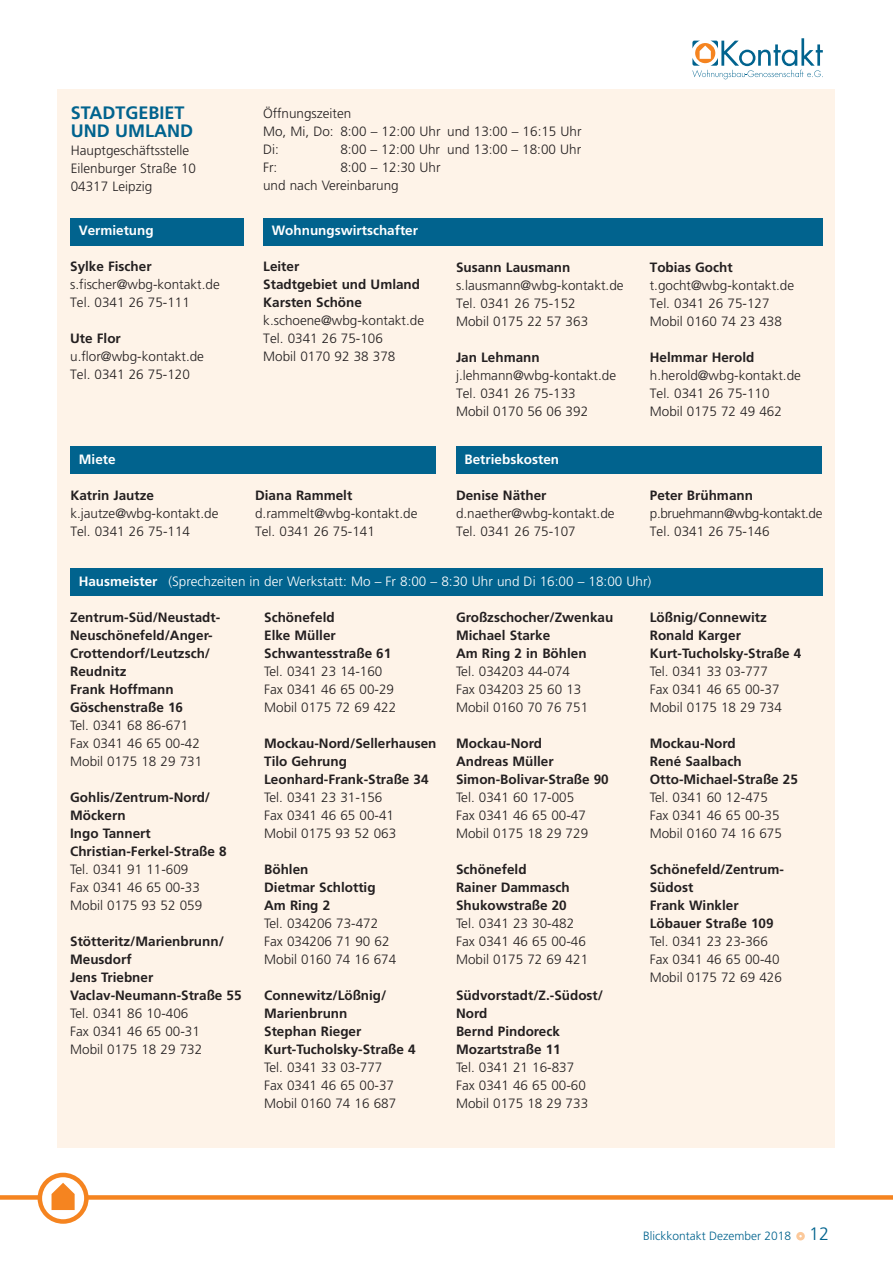
<style>
.page{position:relative;width:893px;height:1263px;background:#fff}
.page>*{position:absolute;margin:0;border:0;box-sizing:border-box;transform-origin:0 0}
.t1{font:700 18px/18px "Frutiger";color:#01638e}
.t2{font:300 13.5px/18px "Frutiger";color:#231f20}
.t3{font:700 13.5px/18px "Frutiger";color:#231f20}
.t4{font:300 13.5px "Frutiger";color:#fff}
.t5{font:700 13.5px "Frutiger";color:#fff}
.t6{font:300 13.5px/18px "Frutiger";letter-spacing:-.025em;color:#231f20}
.t7{font:300 12px "Frutiger";color:#01638e}
.s1{font-size:18px}
</style>
<div class="page">
<svg style="left:0;top:1195px;width:893px;height:46px"></svg>
<div style="left:796px;top:1232px;width:9px;height:8px;border:3px solid #fcc99b;border-radius:50%"></div>
<svg style="left:40px;top:1172px;width:51px;height:69px"></svg>
<div style="left:57px;top:89px;width:777px;height:1059px;background:#fef3e8"></div>
<div style="left:70px;top:218px;width:174px;height:28px;background:#01638e"></div>
<div style="left:264px;top:218px;width:559px;height:28px;background:#01638e"></div>
<div style="left:456px;top:446px;width:366px;height:28px;background:#01638e"></div>
<div style="left:70px;top:568px;width:753px;height:27px;background:#01638e"></div>
<div style="left:70px;top:446px;width:366px;height:28px;background:#01638e"></div>
<svg style="left:692px;top:38px;width:131px;height:41px"></svg>
<h1 class="t1" style="left:71px;top:104px;width:124px">STADTGEBIET<br>UND UMLAND</h1>
<p class="t2" style="left:71px;top:141px;width:127px">Hauptgeschäftsstelle<br>Eilenburger Straße 10<br>04317 Leipzig</p>
<p class="t5" style="left:79px;top:223px;width:77px">Vermietung</p>
<p class="t3" style="left:70px;top:258px;width:83px">Sylke Fischer</p>
<p class="t2" style="left:70px;top:276px;width:151px">s.fischer@wbg-kontakt.de<br>Tel. 0341 26 75-111</p>
<p class="t3" style="left:70px;top:330px;width:52px">Ute Flor</p>
<p class="t2" style="left:70px;top:348px;width:135px">u.flor@wbg-kontakt.de<br>Tel. 0341 26 75-120</p>
<p class="t5" style="left:79px;top:451px;width:38px">Miete</p>
<p class="t3" style="left:70px;top:486px;width:85px">Katrin Jautze</p>
<p class="t2" style="left:70px;top:504px;width:150px">k.jautze@wbg-kontakt.de<br>Tel. 0341 26 75-114</p>
<p class="t2" style="left:263px;top:104px;width:320px">Öffnungszeiten<br>Mo, Mi, Do: 8:00 – 12:00 Uhr und 13:00 – 16:15 Uhr<br>Di:</p>
<p class="t2" style="left:340px;top:140px;width:242px">8:00 – 12:00 Uhr und 13:00 – 18:00 Uhr</p>
<p class="t2" style="left:263px;top:158px;width:179px;text-indent:77px">8:00 – 12:30 Uhr und nach Vereinbarung</p>
<p class="t5" style="left:272px;top:223px;width:148px">Wohnungswirtschafter</p>
<p class="t3" style="left:263px;top:258px;width:158px">Leiter<br>Stadtgebiet und Umland<br>Karsten Schöne</p>
<p class="t2" style="left:263px;top:312px;width:162px">k.schoene@wbg-kontakt.de<br>Tel. 0341 26 75-106<br>Mobil 0170 92 38 378</p>
<p class="t2" style="left:263px;top:158px;width:16px">Fr:</p>
<p class="t3" style="left:255px;top:486px;width:99px">Diana Rammelt</p>
<p class="t2" style="left:255px;top:504px;width:164px">d.rammelt@wbg-kontakt.de<br>Tel. 0341 26 75-141</p>
<p class="t3" style="left:456px;top:258px;width:116px">Susann Lausmann</p>
<p class="t2" style="left:456px;top:276px;width:169px">s.lausmann@wbg-kontakt.de<br>Tel. 0341 26 75-152<br>Mobil 0175 22 57 363</p>
<p class="t3" style="left:456px;top:348px;width:85px">Jan Lehmann</p>
<p class="t2" style="left:456px;top:366px;width:162px">j.lehmann@wbg-kontakt.de<br>Tel. 0341 26 75-133<br>Mobil 0170 56 06 392</p>
<p class="t5" style="left:465px;top:451px;width:96px">Betriebskosten</p>
<p class="t3" style="left:456px;top:486px;width:92px">Denise Näther</p>
<p class="t2" style="left:456px;top:504px;width:160px">d.naether@wbg-kontakt.de<br>Tel. 0341 26 75-107</p>
<p class="t3" style="left:650px;top:258px;width:84px">Tobias Gocht</p>
<p class="t2" style="left:650px;top:276px;width:146px">t.gocht@wbg-kontakt.de<br>Tel. 0341 26 75-127<br>Mobil 0160 74 23 438</p>
<p class="t3" style="left:650px;top:348px;width:106px">Helmmar Herold</p>
<p class="t2" style="left:650px;top:366px;width:153px">h.herold@wbg-kontakt.de<br>Tel. 0341 26 75-110<br>Mobil 0175 72 49 462</p>
<p class="t3" style="left:650px;top:486px;width:105px">Peter Brühmann</p>
<p class="t6" style="left:650px;top:504px;width:174px">p.bruehmann@wbg-kontakt.de<br>Tel. 0341 26 75-146</p>
<p class="t4" style="left:168px;top:573px;width:484px">(Sprechzeiten in der Werkstatt: Mo – Fr 8:00 – 8:30 Uhr und Di 16:00 – 18:00 Uhr)</p>
<p class="t5" style="left:79px;top:573px;width:80px">Hausmeister</p>
<p class="t3" style="left:70px;top:608px;width:152px">Zentrum-Süd/Neustadt-<br>Neuschönefeld/Anger-<br>Crottendorf/Leutzsch/<br>Reudnitz<br>Frank Hoffmann<br>Göschenstraße 16</p>
<p class="t2" style="left:70px;top:716px;width:134px">Tel. 0341 68 86-671<br>Fax 0341 46 65 00-42<br>Mobil 0175 18 29 731</p>
<p class="t3" style="left:70px;top:788px;width:158px">Gohlis/Zentrum-Nord/<br>Möckern<br>Ingo Tannert<br>Christian-Ferkel-Straße 8</p>
<p class="t2" style="left:70px;top:860px;width:134px">Tel. 0341 91 11-609<br>Fax 0341 46 65 00-33<br>Mobil 0175 93 52 059</p>
<p class="t3" style="left:70px;top:932px;width:173px">Stötteritz/Marienbrunn/<br>Meusdorf<br>Jens Triebner<br>Vaclav-Neumann-Straße 55</p>
<p class="t2" style="left:70px;top:1004px;width:134px">Tel. 0341 86 10-406<br>Fax 0341 46 65 00-31<br>Mobil 0175 18 29 732</p>
<p class="t3" style="left:650px;top:608px;width:153px">Lößnig/Connewitz<br>Ronald Karger<br>Kurt-Tucholsky-Straße 4</p>
<p class="t2" style="left:650px;top:662px;width:134px">Tel. 0341 33 03-777<br>Fax 0341 46 65 00-37<br>Mobil 0175 18 29 734</p>
<p class="t3" style="left:650px;top:734px;width:150px">Mockau-Nord<br>René Saalbach<br>Otto-Michael-Straße 25</p>
<p class="t2" style="left:650px;top:788px;width:134px">Tel. 0341 60 12-475<br>Fax 0341 46 65 00-35<br>Mobil 0160 74 16 675</p>
<p class="t3" style="left:650px;top:860px;width:136px">Schönefeld/Zentrum-<br>Südost<br>Frank Winkler<br>Löbauer Straße 109</p>
<p class="t2" style="left:650px;top:932px;width:134px">Tel. 0341 23 23-366<br>Fax 0341 46 65 00-40<br>Mobil 0175 72 69 426</p>
<p class="t3" style="left:264px;top:608px;width:129px">Schönefeld<br>Elke Müller<br>Schwantesstraße 61</p>
<p class="t2" style="left:264px;top:662px;width:134px">Tel. 0341 23 14-160<br>Fax 0341 46 65 00-29<br>Mobil 0175 72 69 422</p>
<p class="t3" style="left:264px;top:734px;width:174px">Mockau-Nord/Sellerhausen<br>Tilo Gehrung<br>Leonhard-Frank-Straße 34</p>
<p class="t2" style="left:264px;top:788px;width:134px">Tel. 0341 23 31-156<br>Fax 0341 46 65 00-41<br>Mobil 0175 93 52 063</p>
<p class="t3" style="left:264px;top:860px;width:113px">Böhlen<br>Dietmar Schlottig<br>Am Ring 2</p>
<p class="t2" style="left:264px;top:914px;width:134px">Tel. 034206 73-472<br>Fax 034206 71 90 62<br>Mobil 0160 74 16 674</p>
<p class="t3" style="left:264px;top:986px;width:153px">Connewitz/Lößnig/<br>Marienbrunn<br>Stephan Rieger<br>Kurt-Tucholsky-Straße 4</p>
<p class="t2" style="left:264px;top:1058px;width:134px">Tel. 0341 33 03-777<br>Fax 0341 46 65 00-37<br>Mobil 0160 74 16 687</p>
<p class="t3" style="left:456px;top:608px;width:159px">Großzschocher/Zwenkau<br>Michael Starke<br>Am Ring 2 in Böhlen</p>
<p class="t2" style="left:456px;top:662px;width:134px">Tel. 034203 44-074<br>Fax 034203 25 60 13<br>Mobil 0160 70 76 751</p>
<p class="t3" style="left:456px;top:734px;width:154px">Mockau-Nord<br>Andreas Müller<br>Simon-Bolivar-Straße 90</p>
<p class="t2" style="left:456px;top:788px;width:134px">Tel. 0341 60 17-005<br>Fax 0341 46 65 00-47<br>Mobil 0175 18 29 729</p>
<p class="t3" style="left:456px;top:860px;width:115px">Schönefeld<br>Rainer Dammasch<br>Shukowstraße 20</p>
<p class="t2" style="left:456px;top:914px;width:134px">Tel. 0341 23 30-482<br>Fax 0341 46 65 00-46<br>Mobil 0175 72 69 421</p>
<p class="t3" style="left:456px;top:986px;width:149px">Südvorstadt/Z.-Südost/<br>Nord<br>Bernd Pindoreck<br>Mozartstraße 11</p>
<p class="t2" style="left:456px;top:1058px;width:134px">Tel. 0341 21 16-837<br>Fax 0341 46 65 00-60<br>Mobil 0175 18 29 733</p>
<p class="t7" style="left:643px;top:1229px;width:187px">Blickkontakt Dezember 2018 <span class="s1">12</span></p>
</div>
